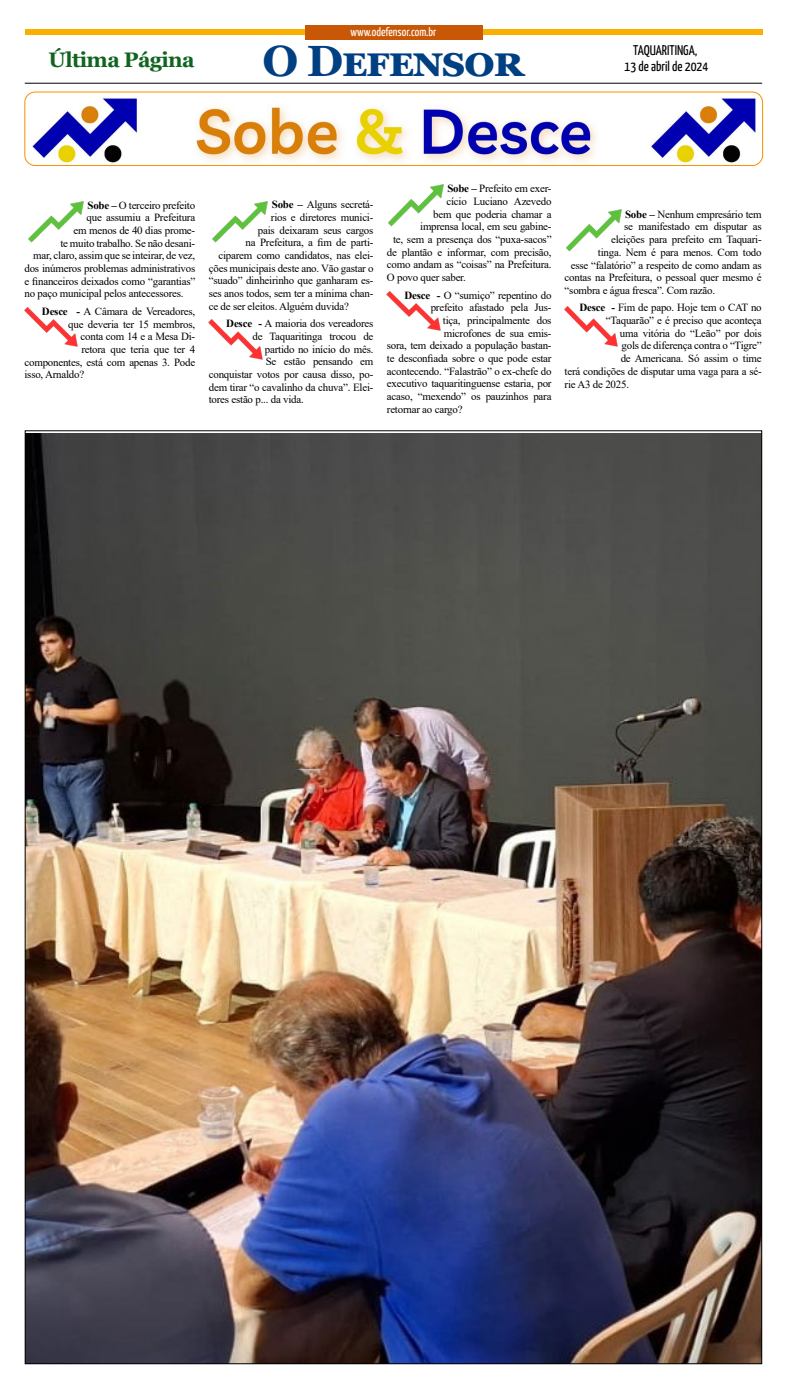
<style>
.page{position:relative;width:787px;height:1389px;background:#fff}
.page>*{position:absolute;margin:0;border:0;box-sizing:border-box;transform-origin:0 0}
.t1{font:700 43.75px "Georgia";letter-spacing:-.03em;color:#004082}
.t2{font:700 21px "Georgia";letter-spacing:-.03em;color:#106420}
.t3{font:200 14px/16.8px "Yanone Kaffeesatz";color:#000;text-align:center}
.t4{font:200 12.25px "Yanone Kaffeesatz";color:#fff}
.t5{font:10.94px "Times New Roman";letter-spacing:-.02em;color:#000}
.s1{font-weight:700}
</style>
<div class="page">
<div style="left:25px;top:29px;width:736px;height:6px;background:#f9b000"></div>
<div style="left:304px;top:25px;width:178px;height:15px;background:#c85805"></div>
<hr style="left:25px;top:83px;width:736px;height:1px;background:#000">
<img style="left:26px;top:92px;width:735px;height:74px">
<div style="left:24px;top:92px;width:738px;height:74px;border:1px solid #f39200;border-radius:10px"></div>
<img style="left:27px;top:433px;width:732px;height:929px">
<img style="left:28px;top:201px;width:56px;height:42px">
<img style="left:388px;top:184px;width:56px;height:42px">
<img style="left:566px;top:210px;width:56px;height:41px">
<img style="left:212px;top:201px;width:56px;height:42px">
<img style="left:24px;top:307px;width:54px;height:40px">
<img style="left:209px;top:320px;width:53px;height:40px">
<img style="left:387px;top:291px;width:53px;height:40px">
<img style="left:564px;top:307px;width:53px;height:40px">
<p class="t4" style="left:350px;top:23px;width:87px">www.odefensor.com.br</p>
<h2 class="t2" style="left:49px;top:46px;width:147px">Última Página</h2>
<h1 class="t1" style="left:262px;top:33px;width:263px">O Defensor</h1>
<p class="t3" style="left:624px;top:40px;width:85px">TAQUARITINGA,<br>13 de abril de 2024</p>
<p class="t5" style="left:87px;top:197px;width:109px"><span class="s1">Sobe –</span> O terceiro prefeito</p>
<p class="t5" style="left:87px;top:210px;width:110px">que assumiu a Prefeitura</p>
<p class="t5" style="left:73px;top:223px;width:123px">em menos de 40 dias prome-</p>
<p class="t5" style="left:60px;top:235px;width:136px">te muito trabalho. Se não desani-</p>
<p class="t5" style="left:33px;top:248px;width:163px">mar, claro, assim que se inteirar, de vez,</p>
<p class="t5" style="left:24px;top:261px;width:172px">dos inúmeros problemas administrativos</p>
<p class="t5" style="left:24px;top:273px;width:172px">e financeiros deixados como “garantias”</p>
<p class="t5" style="left:24px;top:286px;width:160px">no paço municipal pelos antecessores.</p>
<p class="t5" style="left:42px;top:304px;width:155px"><span class="s1">Desce -</span> A Câmara de Vereadores,</p>
<p class="t5" style="left:68px;top:316px;width:128px">que deveria ter 15 membros,</p>
<p class="t5" style="left:80px;top:329px;width:116px">conta com 14 e a Mesa Di-</p>
<p class="t5" style="left:81px;top:342px;width:115px">retora que teria que ter 4</p>
<p class="t5" style="left:24px;top:354px;width:172px">componentes, está com apenas 3. Pode</p>
<p class="t5" style="left:24px;top:367px;width:61px">isso, Arnaldo?</p>
<p class="t5" style="left:272px;top:197px;width:103px"><span class="s1">Sobe –</span> Alguns secretá-</p>
<p class="t5" style="left:271px;top:210px;width:104px">rios e diretores munici-</p>
<p class="t5" style="left:258px;top:222px;width:117px">pais deixaram seus cargos</p>
<p class="t5" style="left:245px;top:235px;width:129px">na Prefeitura, a fim de parti-</p>
<p class="t5" style="left:218px;top:248px;width:156px">ciparem como candidatos, nas elei-</p>
<p class="t5" style="left:209px;top:260px;width:166px">ções municipais deste ano. Vão gastar o</p>
<p class="t5" style="left:209px;top:273px;width:166px">“suado” dinheirinho que ganharam es-</p>
<p class="t5" style="left:209px;top:286px;width:166px">ses anos todos, sem ter a mínima chan-</p>
<p class="t5" style="left:209px;top:298px;width:142px">ce de ser eleitos. Alguém duvida?</p>
<p class="t5" style="left:226px;top:316px;width:149px"><span class="s1">Desce -</span> A maioria dos vereadores</p>
<p class="t5" style="left:252px;top:329px;width:122px">de Taquaritinga trocou de</p>
<p class="t5" style="left:265px;top:341px;width:110px">partido no início do mês.</p>
<p class="t5" style="left:265px;top:354px;width:109px">Se estão pensando em</p>
<p class="t5" style="left:209px;top:367px;width:166px">conquistar votos por causa disso, po-</p>
<p class="t5" style="left:209px;top:379px;width:166px">dem tirar “o cavalinho da chuva”. Elei-</p>
<p class="t5" style="left:209px;top:392px;width:96px">tores estão p... da vida.</p>
<p class="t5" style="left:447px;top:181px;width:106px"><span class="s1">Sobe –</span> Prefeito em exer-</p>
<p class="t5" style="left:446px;top:194px;width:107px">cício Luciano Azevedo</p>
<p class="t5" style="left:433px;top:206px;width:120px">bem que poderia chamar a</p>
<p class="t5" style="left:420px;top:219px;width:133px">imprensa local, em seu gabine-</p>
<p class="t5" style="left:393px;top:232px;width:160px">te, sem a presença dos “puxa-sacos”</p>
<p class="t5" style="left:387px;top:244px;width:166px">de plantão e informar, com precisão,</p>
<p class="t5" style="left:387px;top:257px;width:166px">como andam as “coisas” na Prefeitura.</p>
<p class="t5" style="left:387px;top:270px;width:80px">O povo quer saber.</p>
<p class="t5" style="left:404px;top:287px;width:149px"><span class="s1">Desce -</span> O “sumiço” repentino do</p>
<p class="t5" style="left:430px;top:300px;width:122px">prefeito afastado pela Jus-</p>
<p class="t5" style="left:443px;top:313px;width:110px">tiça, principalmente dos</p>
<p class="t5" style="left:443px;top:325px;width:109px">microfones de sua emis-</p>
<p class="t5" style="left:387px;top:338px;width:166px">sora, tem deixado a população bastan-</p>
<p class="t5" style="left:387px;top:351px;width:166px">te desconfiada sobre o que pode estar</p>
<p class="t5" style="left:387px;top:363px;width:166px">acontecendo. “Falastrão” o ex-chefe do</p>
<p class="t5" style="left:387px;top:376px;width:166px">executivo taquaritinguense estaria, por</p>
<p class="t5" style="left:387px;top:389px;width:166px">acaso, “mexendo” os pauzinhos para</p>
<p class="t5" style="left:387px;top:401px;width:77px">retornar ao cargo?</p>
<p class="t5" style="left:625px;top:206px;width:138px"><span class="s1">Sobe –</span> Nenhum empresário tem</p>
<p class="t5" style="left:624px;top:219px;width:139px">se manifestado em disputar as</p>
<p class="t5" style="left:611px;top:232px;width:152px">eleições para prefeito em Taquari-</p>
<p class="t5" style="left:597px;top:244px;width:165px">tinga. Nem é para menos. Com todo</p>
<p class="t5" style="left:570px;top:257px;width:192px">esse “falatório” a respeito de como andam as</p>
<p class="t5" style="left:564px;top:270px;width:198px">contas na Prefeitura, o pessoal quer mesmo é</p>
<p class="t5" style="left:564px;top:283px;width:152px">“sombra e água fresca”. Com razão.</p>
<p class="t5" style="left:579px;top:300px;width:184px"><span class="s1">Desce -</span> Fim de papo. Hoje tem o CAT no</p>
<p class="t5" style="left:605px;top:313px;width:157px">“Taquarão” e é preciso que aconteça</p>
<p class="t5" style="left:619px;top:325px;width:143px">uma vitória do “Leão” por dois</p>
<p class="t5" style="left:621px;top:338px;width:142px">gols de diferença contra o “Tigre”</p>
<p class="t5" style="left:620px;top:351px;width:142px">de Americana. Só assim o time</p>
<p class="t5" style="left:564px;top:363px;width:198px">terá condições de disputar uma vaga para a sé-</p>
<p class="t5" style="left:564px;top:376px;width:66px">rie A3 de 2025.</p>
</div>
